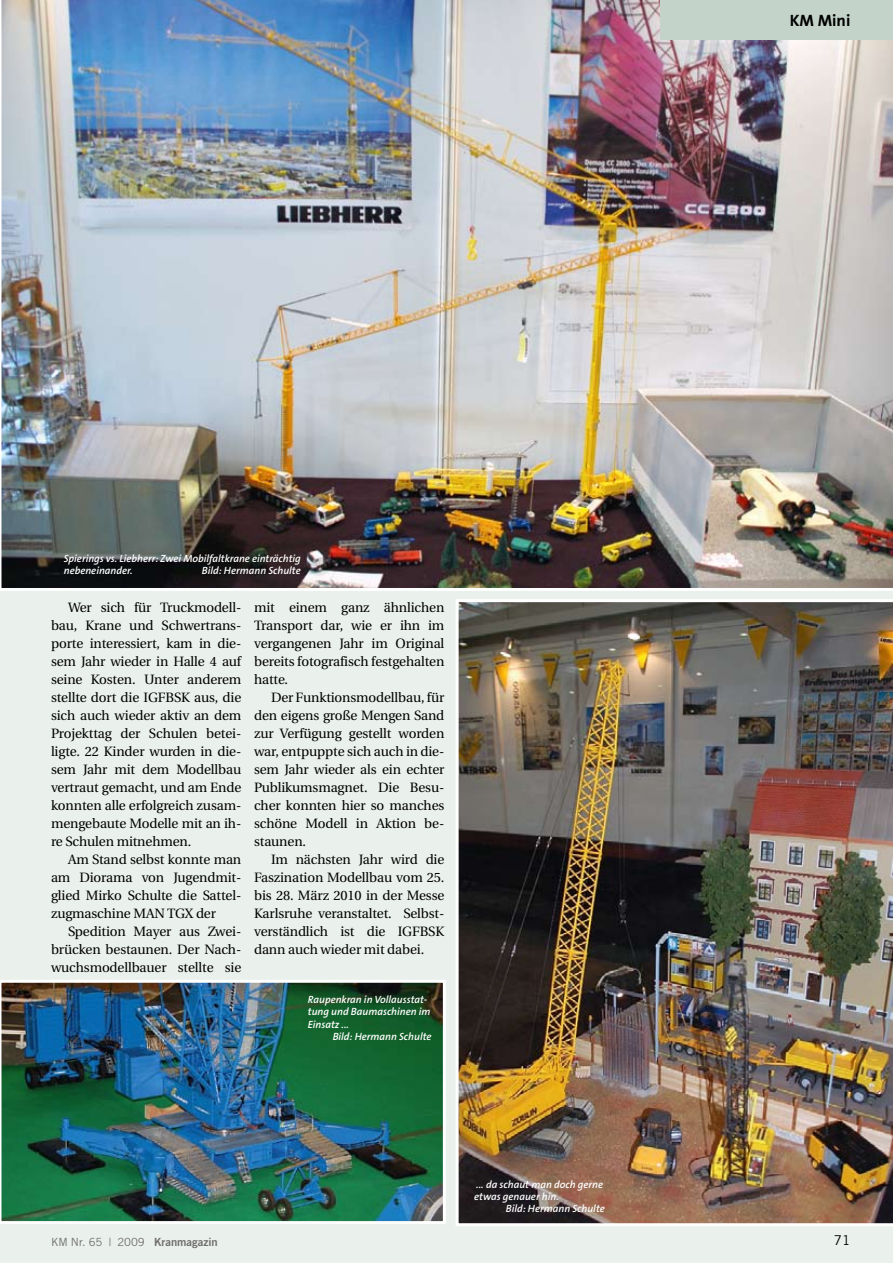
<style>
.page{position:relative;width:893px;height:1263px;background:#eaf0ec}
.page>*{position:absolute;margin:0;border:0;box-sizing:border-box;transform-origin:0 0}
.t1{font:700 16.5px "The Sans B7";color:#000}
.t2{font:13.5px/18px "Utopia";letter-spacing:-.01em;color:#000;text-align:justify}
.t3{font:13.5px "Trade Gothic";color:#000}
.t4{font:11.25px "Trade Gothic";color:#6f6f6e}
.t5{font:italic 600 10.5px/12.3px "The Sans B6";color:#fff}
.s1{font-family:"Trade Gothic Bold Two"}
</style>
<div class="page">
<img style="left:0;top:0;width:893px;height:591px">
<div style="left:660px;top:0;width:233px;height:39px;background:#c3d3ca"></div>
<img style="left:456px;top:599px;width:437px;height:627px">
<img style="left:0;top:980px;width:446px;height:244px">
<p class="t1" style="left:790px;top:11px;width:62px">KM Mini</p>
<p class="t5" style="left:64px;top:553px;width:239px">Spierings vs. Liebherr: Zwei Mobilfaltkrane einträchtig nebeneinander.</p>
<p class="t5" style="left:202px;top:565px;width:100px">Bild: Hermann Schulte</p>
<p class="t2" style="left:51px;top:599px;width:192px;text-indent:17px">Wer sich für Truckmodell&shy;bau, Krane und Schwertrans&shy;porte interessiert, kam in die&shy;sem Jahr wieder in Halle 4 auf seine Kosten. Unter anderem stellte dort die IGFBSK aus, die sich auch wieder aktiv an dem Projekttag der Schulen betei&shy;ligte. 22 Kinder wurden in die&shy;sem Jahr mit dem Modellbau vertraut gemacht, und am Ende konnten alle erfolgreich zusam&shy;mengebaute Modelle mit an ih&shy;re Schulen mitnehmen.</p>
<p class="t2" style="left:51px;top:851px;width:192px;text-indent:17px">Am Stand selbst konnte man am Diorama von Jugendmit&shy;glied Mirko Schulte die Sattel&shy;zugmaschine MAN TGX der</p>
<p class="t2" style="left:51px;top:923px;width:192px;text-indent:17px">Spedition Mayer aus Zwei&shy;brücken bestaunen. Der Nach&shy;wuchsmodellbauer stellte sie</p>
<p class="t2" style="left:254px;top:599px;width:192px">mit einem ganz ähnlichen Transport dar, wie er ihn im vergangenen Jahr im Original bereits fotografisch festgehalten hatte.</p>
<p class="t2" style="left:254px;top:689px;width:192px;text-indent:17px">Der Funktionsmodellbau, für den eigens große Mengen Sand zur Verfügung gestellt worden war, entpuppte sich auch in die&shy;sem Jahr wieder als ein echter Publikumsmagnet. Die Besu&shy;cher konnten hier so manches schöne Modell in Aktion be&shy;staunen.</p>
<p class="t2" style="left:254px;top:851px;width:192px;text-indent:17px">Im nächsten Jahr wird die Faszination Modellbau vom 25. bis 28. März 2010 in der Messe Karlsruhe veranstaltet. Selbst&shy;verständlich ist die IGFBSK dann auch wieder mit dabei.</p>
<p class="t5" style="left:308px;top:993px;width:124px">Raupenkran in Vollausstat&shy;tung und Baumaschinen im<br>Einsatz ...</p>
<p class="t5" style="left:333px;top:1030px;width:100px">Bild: Hermann Schulte</p>
<p class="t5" style="left:474px;top:1178px;width:130px">... da schaut man doch gerne etwas genauer hin.</p>
<p class="t5" style="left:506px;top:1203px;width:100px">Bild: Hermann Schulte</p>
<p class="t4" style="left:51px;top:1235px;width:168px">KM Nr. 65 | 2009 <span class="s1">Kranmagazin</span></p>
<p class="t3" style="left:834px;top:1232px;width:18px">71</p>
</div>
